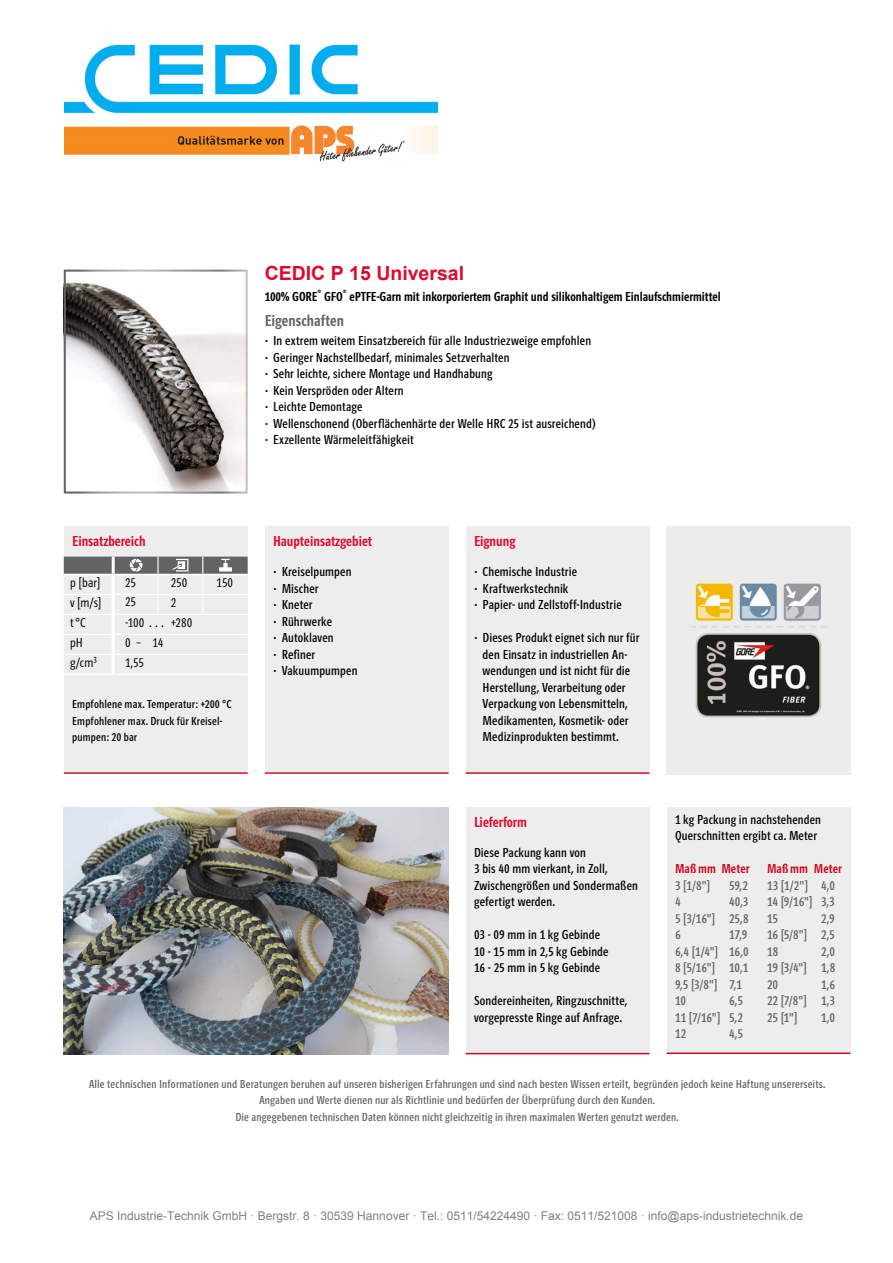
<style>
.page{position:relative;width:893px;height:1263px;background:#fff}
.page>*{position:absolute;margin:0;border:0;box-sizing:border-box;transform-origin:0 0}
.t1{font:700 19.5px "Arial";color:#de0a2c}
.t2{font:16.5px "Polo Eng R Krftg";letter-spacing:.005em;color:#646363}
.t3{font:15px "Polo Eng R Krftg";color:#de0a2c}
.t4{font:13.5px/16.5px "Polo Eng R Buch";letter-spacing:.01em;color:#000}
.t5{font:13.5px/16.5px "Polo Eng R Buch";letter-spacing:.01em;color:#646363;text-align:justify}
.t6{font:13.5px "Polo Eng R Krftg";color:#000}
.t7{font:13.5px/20px "Polo Eng R Leicht";letter-spacing:.005em;color:#000;text-align:justify}
.t8{font:13.5px "Polo Eng R Krftg";letter-spacing:.015em;color:#d2091e}
.t9{font:12px/16.5px "Polo Eng R Buch";letter-spacing:.015em;color:#646363;text-align:center}
.t10{font:12px "Arial";color:#808080}
.t11{font:12px/16.5px "Polo Eng R Buch";letter-spacing:.015em;color:#000}
.s1{font-family:"Helvetica Neue";font-weight:500}
</style>
<div class="page">
<div style="left:64px;top:527px;width:184px;height:245px;background:#ededed"></div>
<div style="left:265px;top:527px;width:184px;height:245px;background:#ededed"></div>
<div style="left:466px;top:527px;width:183px;height:245px;background:#ededed"></div>
<div style="left:466px;top:807px;width:183px;height:246px;background:#ededed"></div>
<img style="left:67px;top:282px;width:178px;height:208px">
<div style="left:64px;top:270px;width:184px;height:223px;border:2px solid #fff"></div>
<hr style="left:64px;top:772px;width:184px;height:2px;background:#d2091e">
<hr style="left:466px;top:772px;width:183px;height:2px;background:#d2091e">
<hr style="left:466px;top:1053px;width:183px;height:1px;background:#d2091e">
<hr style="left:265px;top:772px;width:184px;height:2px;background:#d2091e">
<div style="left:666px;top:807px;width:184px;height:245px;background:#ededed"></div>
<hr style="left:666px;top:1052px;width:184px;height:2px;background:#d2091e">
<hr style="left:64px;top:674px;width:49px;height:1px;background:#fff">
<hr style="left:113px;top:674px;width:45px;height:1px;background:#fff">
<hr style="left:158px;top:674px;width:45px;height:1px;background:#fff">
<hr style="left:203px;top:674px;width:45px;height:1px;background:#fff">
<svg style="left:64px;top:557px;width:184px;height:117px"></svg>
<img style="left:64px;top:807px;width:385px;height:248px">
<img style="left:666px;top:527px;width:184px;height:247px">
<img style="left:64px;top:44px;width:373px;height:118px">
<h1 class="t1" style="left:265px;top:259px;width:201px">CEDIC P 15 Universal</h1>
<p class="t6" style="left:265px;top:289px;width:458px">100% GORE<sup>®</sup> GFO<sup>®</sup> ePTFE-Garn mit inkorporiertem Graphit und silikonhaltigem Einlaufschmiermittel</p>
<p class="t2" style="left:265px;top:312px;width:81px">Eigenschaften</p>
<p class="t4" style="left:265px;top:333px;width:332px"><span class="s1">∙</span> In extrem weitem Einsatzbereich für alle Industriezweige empfohlen <span class="s1">∙</span> Geringer Nachstellbedarf, minimales Setzverhalten<br><span class="s1">∙</span> Sehr leichte, sichere Montage und Handhabung<br><span class="s1">∙</span> Kein Verspröden oder Altern<br><span class="s1">∙</span> Leichte Demontage<br><span class="s1">∙</span> Wellenschonend (Oberflächenhärte der Welle HRC 25 ist ausreichend) <span class="s1">∙</span> Exzellente Wärmeleitfähigkeit</p>
<p class="t3" style="left:72px;top:534px;width:75px">Einsatzbereich</p>
<p class="t3" style="left:273px;top:534px;width:100px">Haupteinsatzgebiet</p>
<p class="t3" style="left:474px;top:534px;width:43px">Eignung</p>
<p class="t7" style="left:70px;top:572px;width:32px">p [bar] v [m/s] t°C</p>
<p class="t7" style="left:125px;top:573px;width:12px">25</p>
<p class="t7" style="left:171px;top:573px;width:18px">250</p>
<p class="t7" style="left:216px;top:573px;width:18px">150</p>
<p class="t7" style="left:125px;top:592px;width:12px">25</p>
<p class="t7" style="left:171px;top:592px;width:7px">2</p>
<p class="t7" style="left:125px;top:612px;width:68px">-100 … +280</p>
<p class="t7" style="left:70px;top:632px;width:14px">pH</p>
<p class="t7" style="left:125px;top:632px;width:17px">0 –</p>
<p class="t7" style="left:70px;top:652px;width:28px">g/cm<sup>3</sup></p>
<p class="t7" style="left:125px;top:652px;width:20px">1,55</p>
<p class="t7" style="left:153px;top:632px;width:12px">14</p>
<p class="t11" style="left:72px;top:696px;width:161px">Empfohlene max. Temperatur: +200 °C<br>Empfohlener max. Druck für Kreisel&shy;pumpen: 20 bar</p>
<p class="t4" style="left:273px;top:564px;width:86px"><span class="s1">∙</span> Kreiselpumpen <span class="s1">∙</span> Mischer<br><span class="s1">∙</span> Kneter<br><span class="s1">∙</span> Rührwerke<br><span class="s1">∙</span> Autoklaven<br><span class="s1">∙</span> Refiner<br><span class="s1">∙</span> Vakuumpumpen</p>
<p class="t4" style="left:474px;top:564px;width:149px"><span class="s1">∙</span> Chemische Industrie<br><span class="s1">∙</span> Kraftwerkstechnik<br><span class="s1">∙</span> Papier- und Zellstoff-Industrie</p>
<p class="t4" style="left:483px;top:630px;width:158px;text-indent:-9px"><span class="s1">∙</span> Dieses Produkt eignet sich nur für den Einsatz in industriellen An&shy;wendungen und ist nicht für die<br>Herstellung, Verarbeitung oder<br>Verpackung von Lebensmitteln,<br>Medikamenten, Kosmetik- oder<br>Medizinprodukten bestimmt.</p>
<p class="t3" style="left:474px;top:814px;width:54px">Lieferform</p>
<p class="t4" style="left:474px;top:844px;width:165px">Diese Packung kann von<br>3 bis 40 mm vierkant, in Zoll,<br>Zwischengrößen und Sondermaßen gefertigt werden.</p>
<p class="t4" style="left:474px;top:927px;width:136px">03 - 09 mm in 1 kg Gebinde<br>10 - 15 mm in 2,5 kg Gebinde<br>16 - 25 mm in 5 kg Gebinde</p>
<p class="t4" style="left:474px;top:993px;width:155px">Sondereinheiten, Ringzuschnitte, vorgepresste Ringe auf Anfrage.</p>
<p class="t4" style="left:675px;top:811px;width:148px">1 kg Packung in nachstehenden<br>Querschnitten ergibt ca. Meter</p>
<p class="t8" style="left:675px;top:862px;width:76px">Maßmm Meter</p>
<p class="t8" style="left:767px;top:862px;width:76px">Maßmm Meter</p>
<p class="t5" style="left:675px;top:877px;width:37px">3 [1/8"]</p>
<p class="t5" style="left:729px;top:877px;width:20px">59,2</p>
<p class="t5" style="left:675px;top:894px;width:7px">4</p>
<p class="t5" style="left:675px;top:894px;width:75px;text-indent:54px">40,3<br>5 [3/16"] 25,8<br>6</p>
<p class="t5" style="left:675px;top:927px;width:75px;text-align:left;text-indent:54px">17,9<br>6,4 [1/4"] 16,0<br>8 [5/16"] 10,1<br>9,5 [3/8"] 7,1<br>10</p>
<p class="t5" style="left:675px;top:993px;width:69px;text-indent:54px">6,5<br>11 [7/16"] 5,2<br>12</p>
<p class="t5" style="left:729px;top:1026px;width:15px">4,5</p>
<p class="t5" style="left:767px;top:877px;width:69px">13 [1/2"] 4,0<br>14 [9/16"] 3,3<br>15</p>
<p class="t5" style="left:767px;top:910px;width:69px;text-indent:54px">2,9<br>16 [5/8"] 2,5<br>18</p>
<p class="t5" style="left:767px;top:943px;width:70px;text-indent:54px">2,0<br>19 [3/4"] 1,8<br>20</p>
<p class="t5" style="left:767px;top:976px;width:69px;text-indent:54px">1,6<br>22 [7/8"] 1,3<br>25 [1"]</p>
<p class="t5" style="left:821px;top:1009px;width:15px">1,0</p>
<p class="t9" style="left:89px;top:1076px;width:738px">Alle technischen Informationen und Beratungen beruhen auf unseren bisherigen Erfahrungen und sind nach besten Wissen erteilt, begründen jedoch keine Haftung unsererseits.<br>Angaben und Werte dienen nur als Richtlinie und bedürfen der Überprüfung durch den Kunden.<br>Die angegebenen technischen Daten können nicht gleichzeitig in ihren maximalen Werten genutzt werden.</p>
<p class="t10" style="left:90px;top:1207px;width:715px">APS Industrie-Technik GmbH · Bergstr. 8 · 30539 Hannover · Tel.: 0511/54224490 · Fax: 0511/521008 · info@aps-industrietechnik.de</p>
</div>
